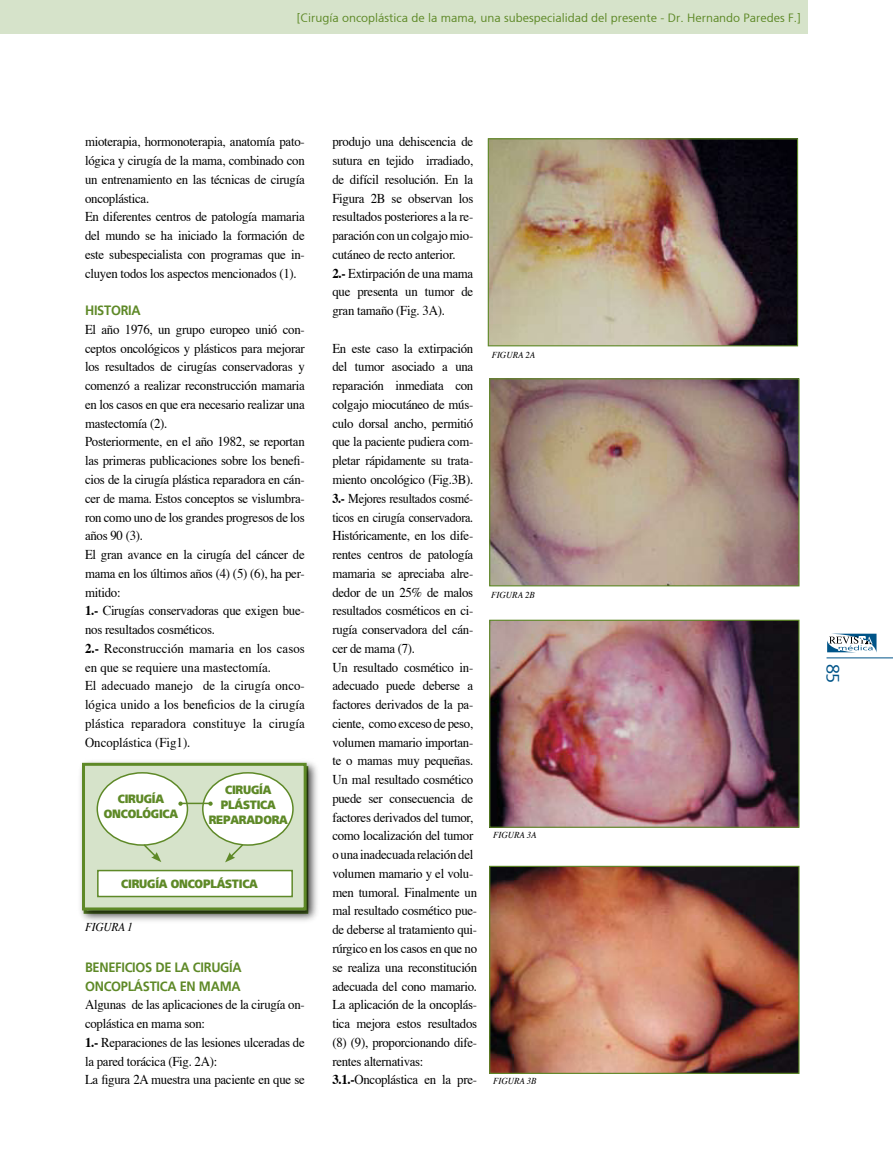
<style>
.page{position:relative;width:893px;height:1170px;background:#fff}
.page>*{position:absolute;margin:0;border:0;box-sizing:border-box;transform-origin:0 0}
.t1{font:18px "Weissach";color:#005488}
.t2{font:13.5px/18.8px "Times";letter-spacing:-.02em;color:#000;scale:.95 1}
.t3{font:700 13.5px/18.8px "Weissach";letter-spacing:-.02em;color:#5e8927;scale:.95 1}
.t4{font:900 12px/15px "Weissach";letter-spacing:-.02em;color:#5e8927;text-align:center;scale:.9 1}
.t5{font:12px "Weissach";color:#5e8927}
.t6{font:italic 12px "Times";letter-spacing:-.02em;color:#000;scale:.95 1}
.t7{font:italic 9.15px "Times";color:#000}
.s1{font-weight:700}
</style>
<div class="page">
<hr style="left:826px;top:657px;width:67px;height:1px;background:#005488">
<svg style="left:827px;top:633px;width:49px;height:19px"></svg>
<div style="left:0;top:0;width:808px;height:34px;background:#d6e3ca"></div>
<img style="left:491px;top:621px;width:306px;height:204px">
<div style="left:489px;top:619px;width:310px;height:208px;border:1px solid #5e8927"></div>
<img style="left:490px;top:140px;width:306px;height:204px">
<div style="left:488px;top:138px;width:310px;height:208px;border:1px solid #5e8927"></div>
<img style="left:491px;top:380px;width:306px;height:204px">
<div style="left:489px;top:378px;width:310px;height:208px;border:1px solid #5e8927"></div>
<img style="left:491px;top:867px;width:306px;height:204px">
<div style="left:489px;top:865px;width:310px;height:208px;border:1px solid #5e8927"></div>
<div style="left:76px;top:758px;width:244px;height:166px;background:#000;opacity:.75"></div>
<div style="left:84px;top:764px;width:221px;height:144px;background:#d6e3ca"></div>
<div style="left:82px;top:762px;width:225px;height:148px;border:3px solid #5e8927"></div>
<div style="left:97px;top:772px;width:90px;height:73px;background:#fff;border-radius:50%"></div>
<div style="left:97px;top:772px;width:91px;height:73px;border:2px solid #5e8927;border-radius:50%"></div>
<div style="left:203px;top:772px;width:90px;height:73px;background:#fff;border-radius:50%"></div>
<div style="left:202px;top:772px;width:92px;height:73px;border:2px solid #5e8927;border-radius:50%"></div>
<div style="left:98px;top:870px;width:194px;height:26px;background:#fff"></div>
<div style="left:97px;top:869px;width:196px;height:28px;border:2px solid #5e8927"></div>
<svg style="left:178px;top:801px;width:6px;height:5px"></svg>
<svg style="left:208px;top:801px;width:5px;height:5px"></svg>
<hr style="left:181px;top:802px;width:30px;height:2px;background:#5e8927">
<svg style="left:142px;top:842px;width:20px;height:20px"></svg>
<svg style="left:225px;top:842px;width:21px;height:21px"></svg>
<p class="t5" style="left:297px;top:13px;width:505px">[Cirugía oncoplástica de la mama, una subespecialidad del presente - Dr. Hernando Paredes F.]</p>
<p class="t2" style="left:85px;top:134px;width:233px">mioterapia, hormonoterapia, anatomía pato&shy;lógica y cirugía de la mama, combinado con un entrenamiento en las técnicas de cirugía oncoplástica.<br>En diferentes centros de patología mamaria del mundo se ha iniciado la formación de este subespecialista con programas que in&shy;cluyen todos los aspectos mencionados (1).</p>
<p class="t3" style="left:85px;top:301px;width:60px">HISTORIA</p>
<p class="t2" style="left:85px;top:321px;width:233px">El año 1976, un grupo europeo unió con&shy;ceptos oncológicos y plásticos para mejorar los resultados de cirugías conservadoras y comenzó a realizar reconstrucción mamaria en los casos en que era necesario realizar una mastectomía (2).<br>Posteriormente, en el año 1982, se reportan las primeras publicaciones sobre los benei&shy;cios de la cirugía plástica reparadora en cán&shy;cer de mama. Estos conceptos se vislumbra&shy;ron como uno de los grandes progresos de los años 90 (3).<br>El gran avance en la cirugía del cáncer de mama en los últimos años (4) (5) (6), ha per&shy;mitido:<br><span class="s1">1.-</span> Cirugías conservadoras que exigen bue&shy;nos resultados cosméticos.<br><span class="s1">2.-</span> Reconstrucción mamaria en los casos en que se requiere una mastectomía.<br>El adecuado manejo de la cirugía onco&shy;lógica unido a los beneicios de la cirugía plástica reparadora constituye la cirugía Oncoplástica (Fig1).</p>
<p class="t4" style="left:104px;top:791px;width:84px">CIRUGÍA<br>ONCOLÓGICA</p>
<p class="t4" style="left:209px;top:782px;width:89px">CIRUGÍA<br>PLÁSTICA<br>REPARADORA</p>
<p class="t4" style="left:106px;top:794px;width:84px">CIRUGÍA<br>ONCOLÓGICA</p>
<p class="t4" style="left:210px;top:785px;width:89px">CIRUGÍA<br>PLÁSTICA<br>REPARADORA</p>
<p class="t4" style="left:121px;top:875px;width:153px">CIRUGÍA ONCOPLÁSTICA</p>
<p class="t4" style="left:123px;top:879px;width:153px">CIRUGÍA ONCOPLÁSTICA</p>
<p class="t6" style="left:85px;top:920px;width:52px">FIGURA 1</p>
<p class="t3" style="left:85px;top:957px;width:167px">BENEFICIOS DE LA CIRUGÍA<br>ONCOPLÁSTICA EN MAMA</p>
<p class="t2" style="left:85px;top:996px;width:233px">Algunas de las aplicaciones de la cirugía on&shy;coplástica en mama son:<br><span class="s1">1.-</span> Reparaciones de las lesiones ulceradas de la pared torácica (Fig. 2A):<br>La igura 2A muestra una paciente en que se</p>
<p class="t2" style="left:332px;top:134px;width:150px">produjo una dehiscencia de sutura en tejido irradiado, de difícil resolución. En la<br>Figura 2B se observan los resultados posteriores a la re&shy;paración con un colgajo mio&shy;cutáneo de recto anterior.<br><span class="s1">2.-</span> Extirpación de una mama que presenta un tumor de gran tamaño (Fig. 3A).</p>
<p class="t2" style="left:332px;top:340px;width:154px">En este caso la extirpación del tumor asociado a una reparación inmediata con colgajo miocutáneo de mús&shy;culo dorsal ancho, permitió que la paciente pudiera com&shy;pletar rápidamente su trata&shy;miento oncológico (Fig.3B).<br><span class="s1">3.-</span> Mejores resultados cosmé&shy;ticos en cirugía conservadora.<br>Históricamente, en los dife&shy;rentes centros de patología mamaria se apreciaba alre&shy;dedor de un 25% de malos resultados cosméticos en ci&shy;rugía conservadora del cán&shy;cer de mama (7).<br>Un resultado cosmético in&shy;adecuado puede deberse a factores derivados de la pa&shy;ciente, como exceso de peso, volumen mamario importan&shy;te o mamas muy pequeñas.<br>Un mal resultado cosmético puede ser consecuencia de factores derivados del tumor, como localización del tumor o una inadecuada relación del volumen mamario y el volu&shy;men tumoral. Finalmente un mal resultado cosmético pue&shy;de deberse al tratamiento qui&shy;rúrgico en los casos en que no se realiza una reconstitución adecuada del cono mamario.<br>La aplicación de la oncoplás&shy;tica mejora estos resultados (8) (9), proporcionando dife&shy;rentes alternativas:<br><span class="s1">3.1.-</span>Oncoplástica en la pre-</p>
<p class="t7" style="left:492px;top:349px;width:45px">FIGURA 2A</p>
<p class="t7" style="left:491px;top:589px;width:45px">FIGURA 2B</p>
<p class="t7" style="left:493px;top:829px;width:45px">FIGURA 3A</p>
<p class="t7" style="left:493px;top:1075px;width:45px">FIGURA 3B</p>
<h1 class="t1" style="left:840px;top:663px;width:21px;rotate:90deg">85</h1>
</div>
